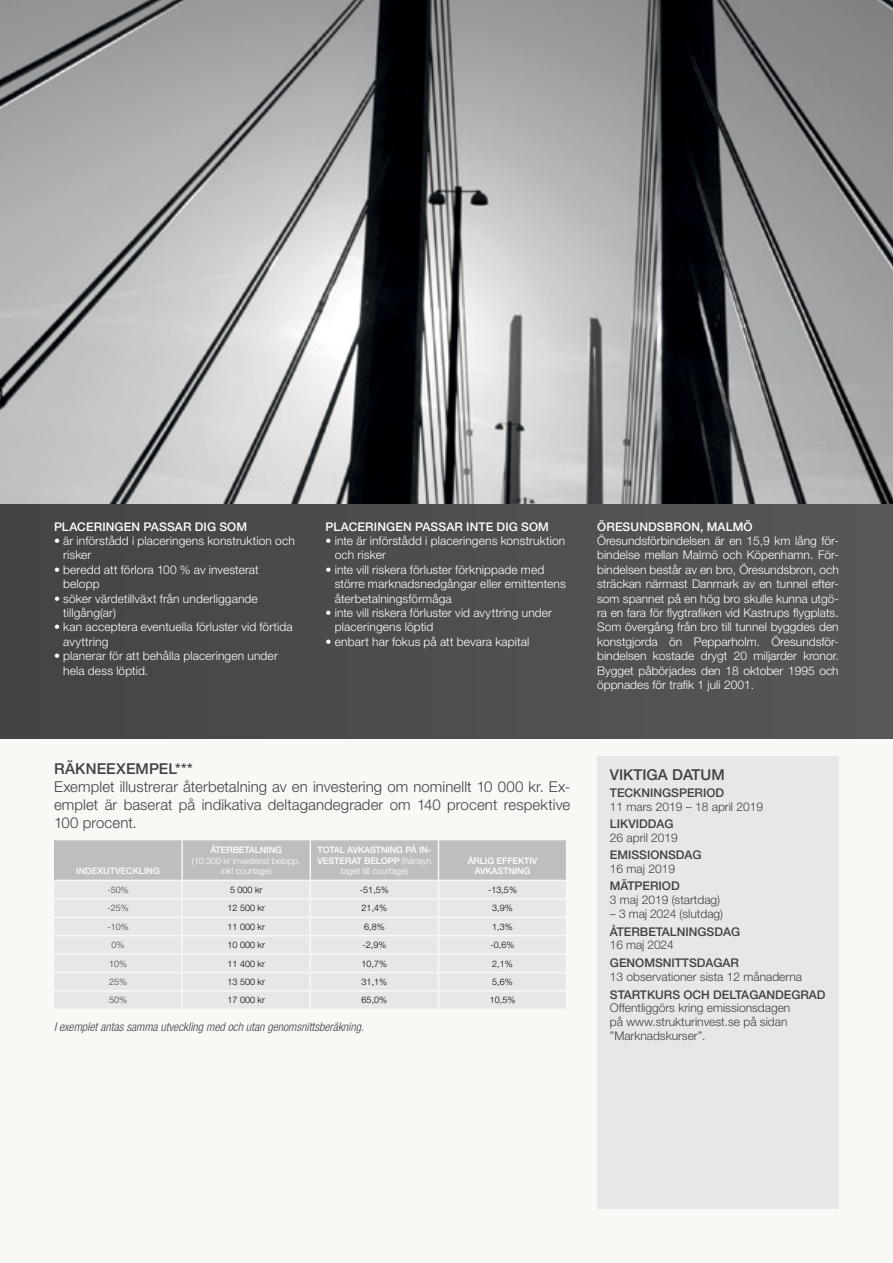
<style>
.page{position:relative;width:893px;height:1263px;background:#fff}
.page>*{position:absolute;margin:0;border:0;box-sizing:border-box;transform-origin:0 0}
.t1{font:300 15px/18px "Helvetica Neue LT Std";letter-spacing:.005em;color:#414042;text-align:justify}
.t2{font:500 15px "Helvetica Neue LT Std";color:#414042}
.t3{font:300 12px/14.4px "Helvetica Neue LT Std";letter-spacing:.01em;color:#fff}
.t4{font:300 12px/13.8px "Helvetica Neue LT Std";color:#414042}
.t5{font:500 12px "Helvetica Neue LT Std";color:#414042}
.t6{font:500 12px "Helvetica Neue LT Std";letter-spacing:.01em;color:#fff}
.t7{font:italic 300 condensed 12px "Helvetica Neue LT Std";color:#414042}
.t8{font:300 9px "Helvetica Neue LT Std";color:#000}
.t9{font:500 9px/10.8px "Helvetica Neue LT Std";letter-spacing:-.01em;color:#fff;text-align:center}
.t10{font:300 9px/10.8px "Helvetica Neue LT Std";letter-spacing:-.01em;color:#fff;text-align:center}
.t11{font:300 9px "Helvetica Neue LT Std";color:#414042}
.s1{font-weight:300}
</style>
<div class="page">
<img style="left:0;top:0;width:893px;height:504px">
<div style="left:0;top:730px;width:893px;height:533px;background:#f8f8f4"></div>
<div style="left:0;top:504px;width:893px;height:234px;background:#4e4e4c"></div>
<div style="left:597px;top:756px;width:242px;height:453px;background:#e6e7e8"></div>
<svg style="left:54px;top:840px;width:512px;height:169px;background:#dddedf"></svg>
<p class="t6" style="left:54px;top:519px;width:195px">PLACERINGEN PASSAR DIG SOM</p>
<p class="t3" style="left:63px;top:533px;width:233px;text-indent:-9px">• är införstådd i placeringens konstruktion och risker</p>
<p class="t3" style="left:63px;top:562px;width:197px;text-indent:-9px">• beredd att förlora 100 % av investerat belopp</p>
<p class="t3" style="left:63px;top:591px;width:196px;text-indent:-9px">• söker värdetillväxt från underliggande tillgång(ar)</p>
<p class="t3" style="left:63px;top:620px;width:231px;text-indent:-9px">• kan acceptera eventuella förluster vid förtida avyttring</p>
<p class="t3" style="left:63px;top:648px;width:216px;text-indent:-9px">• planerar för att behålla placeringen under hela dess löptid.</p>
<p class="t6" style="left:326px;top:519px;width:225px">PLACERINGEN PASSAR INTE DIG SOM</p>
<p class="t3" style="left:335px;top:533px;width:232px;text-indent:-9px">• inte är införstådd i placeringens konstruktion och risker</p>
<p class="t3" style="left:335px;top:562px;width:233px;text-indent:-9px">• inte vill riskera förluster förknippade med större marknadsnedgångar eller emittentens återbetalningsförmåga</p>
<p class="t3" style="left:335px;top:605px;width:219px;text-indent:-9px">• inte vill riskera förluster vid avyttring under placeringens löptid</p>
<p class="t3" style="left:326px;top:634px;width:205px">• enbart har fokus på att bevara kapital</p>
<p class="t6" style="left:597px;top:519px;width:157px">ÖRESUNDSBRON, MALMÖ</p>
<p class="t3" style="left:597px;top:533px;width:243px;text-align:justify">Öresundsförbindelsen är en 15,9 km lång för&shy;bindelse mellan Malmö och Köpenhamn. För&shy;bindelsen består av en bro, Öresundsbron, och sträckan närmast Danmark av en tunnel efter&shy;som spannet på en hög bro skulle kunna utgö&shy;ra en fara för flygtrafiken vid Kastrups flygplats.<br>Som övergång från bro till tunnel byggdes den konstgjorda ön Pepparholm. Öresundsför&shy;bindelsen kostade drygt 20 miljarder kronor.<br>Bygget påbörjades den 18 oktober 1995 och öppnades för trafik 1 juli 2001.</p>
<p class="t2" style="left:54px;top:760px;width:140px">RÄKNEEXEMPEL***</p>
<p class="t1" style="left:54px;top:777px;width:518px">Exemplet illustrerar återbetalning av en investering om nominellt 10 000 kr. Ex&shy;emplet är baserat på indikativa deltagandegrader om 140 procent respektive 100 procent.</p>
<p class="t9" style="left:76px;top:866px;width:85px">INDEXUTVECKLING</p>
<p class="t9" style="left:210px;top:844px;width:73px">ÅTERBETALNING</p>
<p class="t10" style="left:192px;top:855px;width:110px">(10 300 kr investerat belopp, inkl courtage)</p>
<p class="t9" style="left:317px;top:844px;width:115px">TOTAL AVKASTNING PÅ IN-<br>VESTERAT BELOPP <span class="s1">(hänsyn taget till courtage)</span></p>
<p class="t9" style="left:468px;top:855px;width:71px">ÅRLIG EFFEKTIV<br>AVKASTNING</p>
<p class="t11" style="left:107px;top:884px;width:23px">-50%</p>
<p class="t8" style="left:230px;top:884px;width:34px">5 000 kr</p>
<p class="t8" style="left:360px;top:884px;width:30px">-51,5%</p>
<p class="t8" style="left:488px;top:884px;width:30px">-13,5%</p>
<p class="t11" style="left:107px;top:902px;width:23px">-25%</p>
<p class="t8" style="left:228px;top:902px;width:39px">12 500 kr</p>
<p class="t8" style="left:362px;top:902px;width:27px">21,4%</p>
<p class="t8" style="left:492px;top:902px;width:22px">3,9%</p>
<p class="t11" style="left:107px;top:921px;width:23px">-10%</p>
<p class="t8" style="left:228px;top:921px;width:39px">11 000 kr</p>
<p class="t8" style="left:364px;top:921px;width:22px">6,8%</p>
<p class="t8" style="left:492px;top:921px;width:22px">1,3%</p>
<p class="t11" style="left:112px;top:939px;width:15px">0%</p>
<p class="t8" style="left:228px;top:939px;width:39px">10 000 kr</p>
<p class="t8" style="left:362px;top:939px;width:25px">-2,9%</p>
<p class="t8" style="left:491px;top:939px;width:25px">-0,6%</p>
<p class="t11" style="left:109px;top:958px;width:20px">10%</p>
<p class="t8" style="left:228px;top:958px;width:39px">11 400 kr</p>
<p class="t8" style="left:362px;top:958px;width:27px">10,7%</p>
<p class="t8" style="left:492px;top:958px;width:22px">2,1%</p>
<p class="t11" style="left:109px;top:976px;width:20px">25%</p>
<p class="t8" style="left:228px;top:976px;width:39px">13 500 kr</p>
<p class="t8" style="left:362px;top:976px;width:27px">31,1%</p>
<p class="t8" style="left:492px;top:976px;width:22px">5,6%</p>
<p class="t11" style="left:109px;top:995px;width:20px">50%</p>
<p class="t8" style="left:228px;top:995px;width:39px">17 000 kr</p>
<p class="t8" style="left:362px;top:995px;width:27px">65,0%</p>
<p class="t8" style="left:490px;top:995px;width:27px">10,5%</p>
<p class="t7" style="left:54px;top:1020px;width:312px">I exemplet antas samma utveckling med och utan genomsnittsberäkning.</p>
<p class="t2" style="left:610px;top:765px;width:116px">VIKTIGA DATUM</p>
<p class="t5" style="left:610px;top:785px;width:116px">TECKNINGSPERIOD</p>
<p class="t4" style="left:610px;top:799px;width:155px">11 mars 2019 – 18 april 2019</p>
<p class="t5" style="left:610px;top:817px;width:65px">LIKVIDDAG</p>
<p class="t4" style="left:610px;top:830px;width:70px">26 april 2019</p>
<p class="t5" style="left:610px;top:847px;width:93px">EMISSIONSDAG</p>
<p class="t4" style="left:610px;top:861px;width:67px">16 maj 2019</p>
<p class="t5" style="left:610px;top:878px;width:71px">MÄTPERIOD</p>
<p class="t4" style="left:610px;top:892px;width:112px">3 maj 2019 (startdag)</p>
<p class="t4" style="left:610px;top:907px;width:115px">– 3 maj 2024 (slutdag)</p>
<p class="t5" style="left:610px;top:924px;width:132px">ÅTERBETALNINGSDAG</p>
<p class="t4" style="left:610px;top:938px;width:65px">16 maj 2024</p>
<p class="t5" style="left:610px;top:955px;width:131px">GENOMSNITTSDAGAR</p>
<p class="t4" style="left:610px;top:970px;width:194px">13 observationer sista 12 månaderna</p>
<p class="t5" style="left:610px;top:987px;width:217px">STARTKURS OCH DELTAGANDEGRAD</p>
<p class="t4" style="left:610px;top:1001px;width:182px">Offentliggörs kring emissionsdagen på www.strukturinvest.se på sidan ”Marknadskurser”.</p>
</div>
